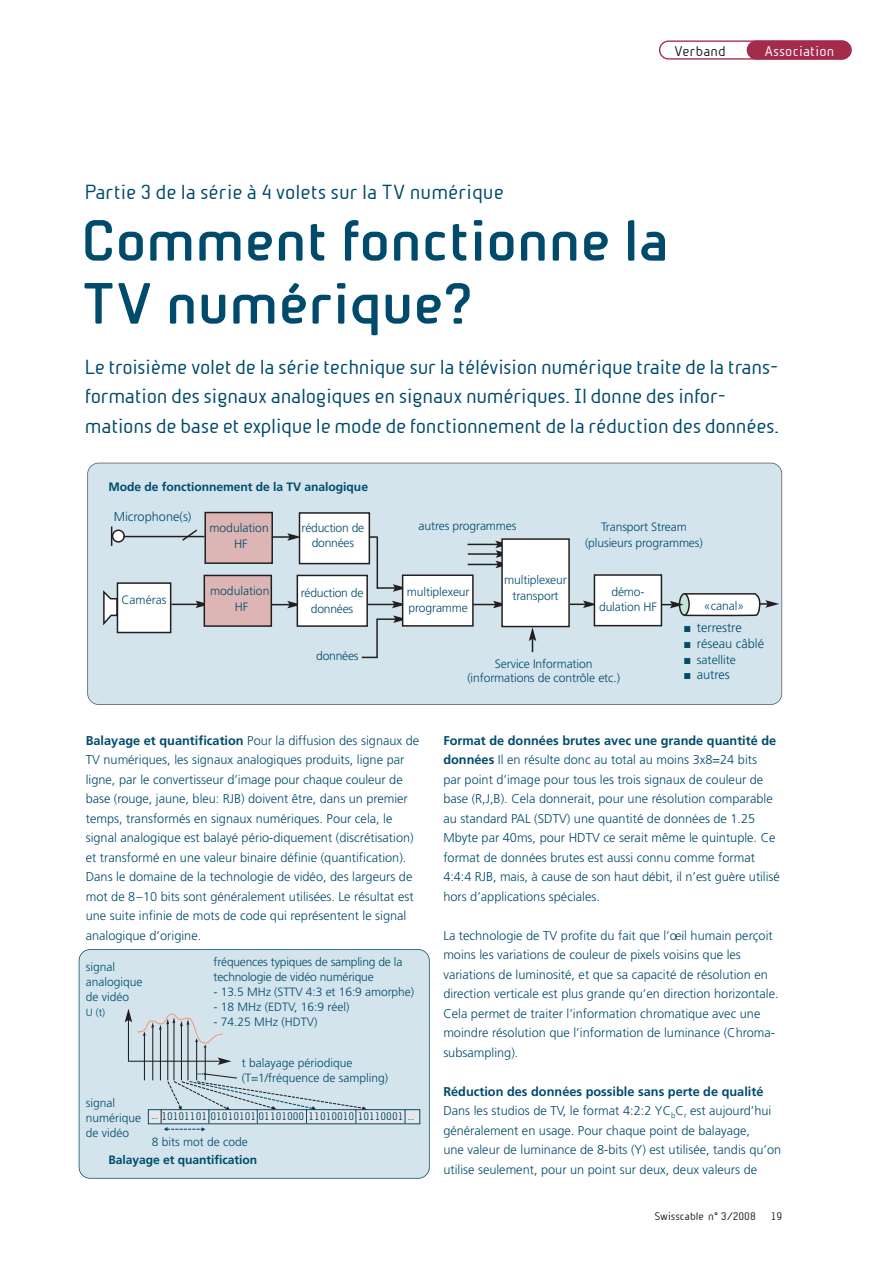
<style>
.page{position:relative;width:893px;height:1263px;background:#fff}
.page>*{position:absolute;margin:0;border:0;box-sizing:border-box;transform-origin:0 0}
.t1{font:700 55.5px/63px "Beta Sans";color:#004b6c}
.t2{font:19.5px/29.2px "Beta Sans Norm";letter-spacing:-.015em;color:#004b6c}
.t3{font:13.5px "Beta Sans Norm";letter-spacing:.015em;color:#fff}
.t4{font:13.5px "Beta Sans Norm";letter-spacing:.015em;color:#231f20}
.t5{font:300 12.75px/19.5px "Frutiger";color:#004b6c}
.t6{font:300 12.15px/15.8px "Frutiger";letter-spacing:-.01em;color:#004b6c;text-align:center}
.t7{font:700 12.15px "Frutiger";letter-spacing:-.005em;color:#004b6c}
.t8{font:300 12px/15px "Frutiger";color:#004b6c}
.t9{font:10.5px "Beta Sans Norm";letter-spacing:-.005em;color:#004b6c}
.t10{font:10.5px "Beta Sans Norm";letter-spacing:-.005em;color:#231f20}
.t11{font:300 10.5px "Frutiger";color:#004b6c}
.s1{font-weight:700}
.s2{font-size:9px}
</style>
<div class="page">
<svg style="left:659px;top:40px;width:193px;height:20px"></svg>
<div style="left:747px;top:40px;width:104px;height:20px;background:#a52b4c;border-radius:10px"></div>
<div style="left:88px;top:463px;width:694px;height:241px;background:#d3e4ed;border-radius:11px"></div>
<div style="left:87px;top:463px;width:695px;height:242px;border:2px solid #57585a;border-radius:11px"></div>
<div style="left:205px;top:513px;width:67px;height:50px;background:#dcb5b4"></div>
<div style="left:204px;top:512px;width:69px;height:52px;border:2px solid #231f20"></div>
<div style="left:117px;top:583px;width:54px;height:50px;background:#fff"></div>
<div style="left:117px;top:582px;width:54px;height:51px;border:2px solid #231f20"></div>
<svg style="left:103px;top:590px;width:15px;height:35px"></svg>
<hr style="left:123px;top:536px;width:81px;height:1px;background:#231f20">
<svg style="left:171px;top:601px;width:33px;height:7px"></svg>
<hr style="left:465px;top:604px;width:31px;height:1px;background:#231f20">
<svg style="left:493px;top:601px;width:8px;height:7px"></svg>
<svg style="left:570px;top:601px;width:24px;height:7px"></svg>
<hr style="left:468px;top:564px;width:30px;height:1px;background:#231f20">
<hr style="left:468px;top:553px;width:30px;height:2px;background:#231f20">
<hr style="left:467px;top:544px;width:31px;height:1px;background:#231f20">
<svg style="left:495px;top:541px;width:6px;height:27px"></svg>
<svg style="left:368px;top:601px;width:34px;height:7px"></svg>
<hr style="left:354px;top:536px;width:24px;height:2px;background:#231f20">
<svg style="left:272px;top:601px;width:25px;height:7px"></svg>
<svg style="left:272px;top:533px;width:27px;height:8px"></svg>
<svg style="left:110px;top:526px;width:89px;height:20px"></svg>
<div style="left:204px;top:575px;width:67px;height:51px;background:#dcb5b4"></div>
<div style="left:204px;top:575px;width:68px;height:52px;border:2px solid #231f20"></div>
<div style="left:297px;top:575px;width:70px;height:51px;background:#fff"></div>
<div style="left:297px;top:575px;width:71px;height:52px;border:2px solid #231f20"></div>
<div style="left:502px;top:539px;width:67px;height:88px;background:#fff"></div>
<div style="left:501px;top:538px;width:69px;height:89px;border:2px solid #231f20"></div>
<svg style="left:529px;top:627px;width:7px;height:25px"></svg>
<div style="left:299px;top:513px;width:70px;height:51px;background:#fff"></div>
<div style="left:299px;top:512px;width:71px;height:52px;border:2px solid #231f20"></div>
<hr style="left:376px;top:537px;width:2px;height:52px;background:#231f20">
<hr style="left:376px;top:619px;width:2px;height:39px;background:#231f20">
<svg style="left:378px;top:584px;width:24px;height:8px"></svg>
<hr style="left:376px;top:618px;width:20px;height:2px;background:#231f20">
<svg style="left:393px;top:615px;width:9px;height:8px"></svg>
<div style="left:403px;top:575px;width:70px;height:51px;background:#fff"></div>
<div style="left:402px;top:575px;width:72px;height:52px;border:2px solid #231f20"></div>
<svg style="left:362px;top:657px;width:16px;height:1px"></svg>
<svg style="left:662px;top:593px;width:117px;height:24px"></svg>
<div style="left:594px;top:575px;width:67px;height:51px;background:#fff"></div>
<div style="left:594px;top:574px;width:68px;height:52px;border:2px solid #231f20"></div>
<div style="left:79px;top:950px;width:350px;height:228px;background:#d3e4ed;border-radius:11px"></div>
<div style="left:79px;top:949px;width:351px;height:230px;border:2px solid #004b6c;border-radius:11px"></div>
<hr style="left:128px;top:1020px;width:1px;height:41px;background:#231f20">
<hr style="left:128px;top:1061px;width:92px;height:1px;background:#231f20">
<svg style="left:218px;top:1057px;width:13px;height:8px"></svg>
<hr style="left:144px;top:1036px;width:1px;height:44px;background:#231f20">
<hr style="left:152px;top:1027px;width:1px;height:53px;background:#231f20">
<hr style="left:160px;top:1030px;width:1px;height:50px;background:#231f20">
<hr style="left:167px;top:1024px;width:1px;height:56px;background:#231f20">
<hr style="left:173px;top:1023px;width:1px;height:57px;background:#231f20">
<hr style="left:181px;top:1026px;width:1px;height:54px;background:#231f20">
<hr style="left:187px;top:1025px;width:1px;height:55px;background:#231f20">
<hr style="left:196px;top:1042px;width:1px;height:38px;background:#231f20">
<hr style="left:205px;top:1048px;width:1px;height:32px;background:#231f20">
<svg style="left:125px;top:1009px;width:98px;height:39px"></svg>
<div style="left:149px;top:1110px;width:270px;height:13px;background:#e6e7e9"></div>
<div style="left:148px;top:1109px;width:272px;height:15px;border:1px solid #004b6c"></div>
<svg style="left:405px;top:1109px;width:1px;height:15px"></svg>
<svg style="left:161px;top:1073px;width:206px;height:59px"></svg>
<h2 class="t2" style="left:85px;top:179px;width:421px">Partie 3 de la série à 4 volets sur la TV numérique</h2>
<p class="t4" style="left:674px;top:46px;width:53px">Verband</p>
<p class="t3" style="left:764px;top:46px;width:71px">Association</p>
<h1 class="t1" style="left:82px;top:214px;width:589px">Comment fonctionne la<br>TV numérique?</h1>
<p class="t2" style="left:85px;top:354px;width:696px">Le troisième volet de la série technique sur la télévision numérique traite de la trans&shy;formation des signaux analogiques en signaux numériques. Il donne des infor&shy;mations de base et explique le mode de fonctionnement de la réduction des données.</p>
<p class="t7" style="left:108px;top:482px;width:261px">Mode de fonctionnement de la TV analogique</p>
<p class="t6" style="left:302px;top:520px;width:64px">réduction de données</p>
<p class="t5" style="left:114px;top:508px;width:79px">Microphone(s)</p>
<p class="t6" style="left:209px;top:521px;width:61px">modulation<br>HF</p>
<p class="t6" style="left:210px;top:584px;width:61px">modulation<br>HF</p>
<p class="t6" style="left:121px;top:593px;width:47px">Caméras</p>
<p class="t6" style="left:301px;top:586px;width:64px">réduction de données</p>
<p class="t6" style="left:316px;top:649px;width:44px">données</p>
<p class="t6" style="left:418px;top:519px;width:99px">autres programmes</p>
<p class="t6" style="left:407px;top:585px;width:64px;text-align:left">multiplexeur programme</p>
<p class="t6" style="left:504px;top:573px;width:64px">multiplexeur transport</p>
<p class="t6" style="left:585px;top:520px;width:119px">Transport Stream (plusieurs programmes)</p>
<p class="t6" style="left:599px;top:584px;width:59px">démo&shy;dulation HF</p>
<p class="t6" style="left:704px;top:599px;width:42px">«canal»</p>
<p class="t6" style="left:467px;top:658px;width:154px;line-height:14.2px">Service Information (informations de contrôle etc.)</p>
<p class="t5" style="left:684px;top:619px;width:59px">■ terrestre</p>
<p class="t5" style="left:684px;top:635px;width:82px">■ réseau câblé</p>
<p class="t6" style="left:684px;top:653px;width:53px">■ satellite</p>
<p class="t5" style="left:684px;top:666px;width:47px">■ autres</p>
<p class="t5" style="left:86px;top:731px;width:335px"><span class="s1">Balayage et quantification</span> Pour la diffusion des signaux de TV numériques, les signaux analogiques produits, ligne par ligne, par le convertisseur d’image pour chaque couleur de base (rouge, jaune, bleu: RJB) doivent être, dans un premier temps, transformés en signaux numériques. Pour cela, le signal analogique est balayé pério-diquement (discrétisation) et transformé en une valeur binaire définie (quantification).<br>Dans le domaine de la technologie de vidéo, des largeurs de mot de 8–10 bits sont généralement utilisées. Le résultat est une suite infinie de mots de code qui représentent le signal analogique d’origine.</p>
<p class="t5" style="left:443px;top:731px;width:338px"><span class="s1">Format de données brutes avec une grande quantité de données</span> Il en résulte donc au total au moins 3x8=24 bits<br>par point d’image pour tous les trois signaux de couleur de base (R,J,B). Cela donnerait, pour une résolution comparable au standard PAL (SDTV) une quantité de données de 1.25<br>Mbyte par 40ms, pour HDTV ce serait même le quintuple. Ce format de données brutes est aussi connu comme format 4:4:4 RJB, mais, à cause de son haut débit, il n’est guère utilisé hors d’applications spéciales.</p>
<p class="t5" style="left:443px;top:926px;width:337px">La technologie de TV profite du fait que l’oeil humain perçoit moins les variations de couleur de pixels voisins que les variations de luminosité, et que sa capacité de résolution en direction verticale est plus grande qu’en direction horizontale.<br>Cela permet de traiter l’information chromatique avec une moindre résolution que l’information de luminance (Chroma&shy;subsampling).</p>
<p class="t5" style="left:443px;top:1082px;width:339px"><span class="s1">Réduction des données possible sans perte de qualité </span>Dans les studios de TV, le format 4:2:2 YC<sub>b</sub>C<sub>r</sub> est aujourd’hui généralement en usage. Pour chaque point de balayage,<br>une valeur de luminance de 8-bits (Y) est utilisée, tandis qu’on utilise seulement, pour un point sur deux, deux valeurs de</p>
<p class="t8" style="left:214px;top:956px;width:190px">fréquences typiques de sampling de la technologie de vidéo numérique</p>
<p class="t8" style="left:214px;top:986px;width:202px">- 13.5 MHz (STTV 4:3 et 16:9 amorphe)</p>
<p class="t8" style="left:214px;top:1001px;width:137px">- 18 MHz (EDTV, 16:9 réel)</p>
<p class="t8" style="left:214px;top:1016px;width:106px">- 74.25 MHz (HDTV)</p>
<p class="t8" style="left:86px;top:960px;width:58px">signal analogique de vidéo</p>
<p class="t11" style="left:86px;top:1008px;width:21px">U (t)</p>
<p class="t8" style="left:242px;top:1057px;width:148px">t balayage périodique (T=1/fréquence de sampling)</p>
<p class="t8" style="left:86px;top:1096px;width:57px">signal numérique de vidéo</p>
<p class="t9" style="left:151px;top:1113px;width:264px"><span class="s2">...</span> 10101101 01010101 01101000 11010010 10110001 <span class="s2">...</span></p>
<p class="t8" style="left:152px;top:1136px;width:98px">8 bits mot de code</p>
<p class="t7" style="left:108px;top:1155px;width:150px">Balayage et quantification</p>
<p class="t10" style="left:654px;top:1213px;width:103px">Swisscable n° 3/2008</p>
<p class="t10" style="left:771px;top:1213px;width:13px">19</p>
</div>
